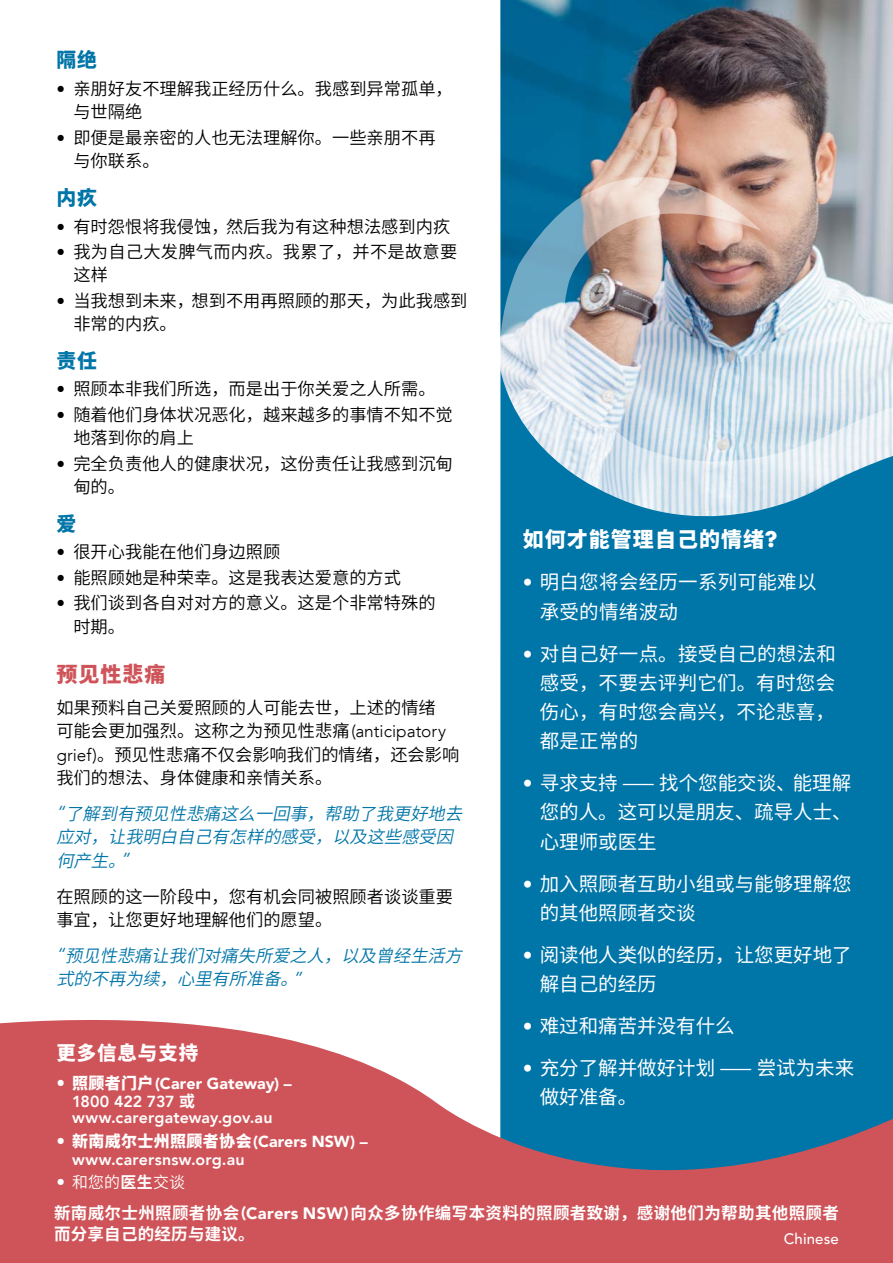
<style>
.page{position:relative;width:893px;height:1263px;background:#fff}
.page>*{position:absolute;margin:0;border:0;box-sizing:border-box;transform-origin:0 0}
.t1{font:800 21px "Source Han Sans SC";letter-spacing:.05em;color:#fff}
.t2{font:800 21px "Source Han Sans SC";letter-spacing:.05em;color:#cf5459}
.t3{font:800 19.8px "Source Han Sans SC";color:#0075a8}
.t4{font:19.5px/29.2px "Source Han Sans SC";color:#fff}
.t5{font:800 19.35px "Source Han Sans SC";letter-spacing:.05em;color:#fff}
.t6{font:17.25px/23.2px "Source Han Sans SC";color:#000}
.t7{font:italic 17.25px/23.2px "Source Han Sans SC";color:#0075a8}
.t8{font:700 16.5px/21.5px "Source Han Sans SC";letter-spacing:.02em;color:#fff}
.t9{font:800 15.9px/15.9px "Avenir LT";letter-spacing:.01em;color:#fff}
.t10{font:800 15.9px "Source Han Sans SC";letter-spacing:.025em;color:#fff}
.t11{font:900 15.9px "Avenir LT Std";letter-spacing:.005em;color:#fff}
.t12{font:15.9px "Source Han Sans SC";color:#fff}
.t13{font:500 15px "Avenir LT Std";letter-spacing:.01em;color:#fff}
.s1{font-family:"Avenir LT";font-weight:300}
.s2{font-family:"Avenir"}
.s3{font-size:17.25px}
.s4{font-family:"Source Han Sans SC";font-weight:800}
.s5{font-family:"Avenir LT";font-weight:800}
.s6{font-family:"Source Han Sans SC";font-weight:700}
.s7{font-family:"Avenir LT Std";font-weight:900;font-size:17.25px}
.s8{font-family:"Avenir LT Std";font-weight:900}
.s9{font-family:"Avenir LT"}
.s10{font-weight:700}
.s11{font-family:"Futura Std";font-weight:700}
</style>
<div class="page">
<img style="left:500px;top:0;width:393px;height:91px">
<img style="left:500px;top:91px;width:393px;height:279px">
<svg style="left:500px;top:370px;width:393px;height:590px;background:#2a8bb5"></svg>
<svg style="left:0;top:960px;width:893px;height:303px;fill:#cf5459"></svg>
<p class="t3" style="left:56px;top:49px;width:42px">隔绝</p>
<p class="t6" style="left:73px;top:77px;width:381px;text-indent:-17px"><span class="s1">•</span> 亲朋好友不理解我正经历什么。我感到异常孤单，与世隔绝</p>
<p class="t6" style="left:73px;top:126px;width:364px;text-indent:-17px"><span class="s1">•</span> 即便是最亲密的人也无法理解你。一些亲朋不再与你联系。</p>
<p class="t3" style="left:56px;top:187px;width:42px">内疚</p>
<p class="t6" style="left:56px;top:215px;width:395px"><span class="s1">•</span> 有时怨恨将我侵蚀，然后我为有这种想法感到内疚</p>
<p class="t6" style="left:73px;top:240px;width:385px;text-indent:-17px"><span class="s1">•</span> 我为自己大发脾气而内疚。我累了，并不是故意要这样</p>
<p class="t6" style="left:73px;top:289px;width:396px;text-indent:-17px"><span class="s1">•</span> 当我想到未来，想到不用再照顾的那天，为此我感到非常的内疚。</p>
<p class="t3" style="left:56px;top:349px;width:42px">责任</p>
<p class="t6" style="left:56px;top:378px;width:381px"><span class="s1">•</span> 照顾本非我们所选，而是出于你关爱之人所需。</p>
<p class="t6" style="left:73px;top:403px;width:381px;text-indent:-17px"><span class="s1">•</span> 随着他们身体状况恶化，越来越多的事情不知不觉地落到你的肩上</p>
<p class="t6" style="left:73px;top:452px;width:381px;text-indent:-17px"><span class="s1">•</span> 完全负责他人的健康状况，这份责任让我感到沉甸甸的。</p>
<p class="t3" style="left:56px;top:512px;width:21px">爱</p>
<p class="t6" style="left:56px;top:541px;width:226px"><span class="s1">•</span> 很开心我能在他们身边照顾</p>
<p class="t6" style="left:56px;top:566px;width:346px"><span class="s1">•</span> 能照顾她是种荣幸。这是我表达爱意的方式</p>
<p class="t6" style="left:73px;top:592px;width:364px;text-indent:-17px"><span class="s1">•</span> 我们谈到各自对对方的意义。这是个非常特殊的时期。</p>
<p class="t2" style="left:56px;top:663px;width:111px">预见性悲痛</p>
<p class="t6" style="left:56px;top:696px;width:405px">如果预料自己关爱照顾的人可能去世，上述的情绪<br>可能会更加强烈。这称之为预见性悲痛<span class="s1">(anticipatory grief)</span>。预见性悲痛不仅会影响我们的情绪，还会影响我们的想法、身体健康和亲情关系。</p>
<p class="t7" style="left:56px;top:802px;width:417px"><span class="s2">“</span> 了解到有预见性悲痛这么一回事，帮助了我更好地去应对，让我明白自己有怎样的感受，以及这些感受因何产生。<span class="s2">”</span></p>
<p class="t6" style="left:56px;top:885px;width:398px">在照顾的这一阶段中，您有机会同被照顾者谈谈重要事宜，让您更好地理解他们的愿望。</p>
<p class="t7" style="left:56px;top:944px;width:417px"><span class="s2">“</span> 预见性悲痛让我们对痛失所爱之人，以及曾经生活方式的不再为续，心里有所准备。<span class="s2">”</span></p>
<p class="t5" style="left:56px;top:1041px;width:143px">更多信息与支持</p>
<p class="t11" style="left:56px;top:1074px;width:237px"><span class="s3">•</span> <span class="s4">照顾者门户</span>(Carer Gateway) <span class="s5">–</span></p>
<p class="t9" style="left:72px;top:1094px;width:202px">1800 422 737 <span class="s6">或</span>www.carergateway.gov.au</p>
<p class="t10" style="left:56px;top:1132px;width:313px"><span class="s7">•</span> 新南威尔士州照顾者协会<span class="s8">(Carers NSW)</span> <span class="s9">–</span></p>
<p class="t9" style="left:72px;top:1152px;width:174px">www.carersnsw.org.au</p>
<p class="t12" style="left:56px;top:1173px;width:130px"><span class="s7">•</span> 和您的<span class="s10">医生</span>交谈</p>
<p class="t1" style="left:523px;top:528px;width:257px">如何才能管理自己的情绪<span class="s11">?</span></p>
<p class="t4" style="left:540px;top:568px;width:278px;text-indent:-17px"><span class="s9">•</span> 明白您将会经历一系列可能难以承受的情绪波动</p>
<p class="t4" style="left:540px;top:639px;width:298px;text-align:justify;text-indent:-17px"><span class="s9">•</span> 对自己好一点。接受自己的想法和感受，不要去评判它们。有时您会伤心，有时您会高兴，不论悲喜，都是正常的</p>
<p class="t4" style="left:540px;top:769px;width:314px;text-align:justify;text-indent:-17px"><span class="s9">•</span> 寻求支持 —— 找个您能交谈、能理解您的人。这可以是朋友、疏导人士、心理师或医生</p>
<p class="t4" style="left:540px;top:869px;width:314px;text-indent:-17px"><span class="s9">•</span> 加入照顾者互助小组或与能够理解您的其他照顾者交谈</p>
<p class="t4" style="left:540px;top:940px;width:314px;text-indent:-17px"><span class="s9">•</span> 阅读他人类似的经历，让您更好地了解自己的经历</p>
<p class="t4" style="left:523px;top:1011px;width:214px"><span class="s9">•</span> 难过和痛苦并没有什么</p>
<p class="t4" style="left:540px;top:1053px;width:316px;text-indent:-17px"><span class="s9">•</span> 充分了解并做好计划 —— 尝试为未来做好准备。</p>
<p class="t8" style="left:54px;top:1202px;width:786px">新南威尔士州照顾者协会<span class="s8">(Carers NSW)</span>向众多协作编写本资料的照顾者致谢，感谢他们为帮助其他照顾者而分享自己的经历与建议。</p>
<p class="t13" style="left:784px;top:1230px;width:57px">Chinese</p>
</div>
